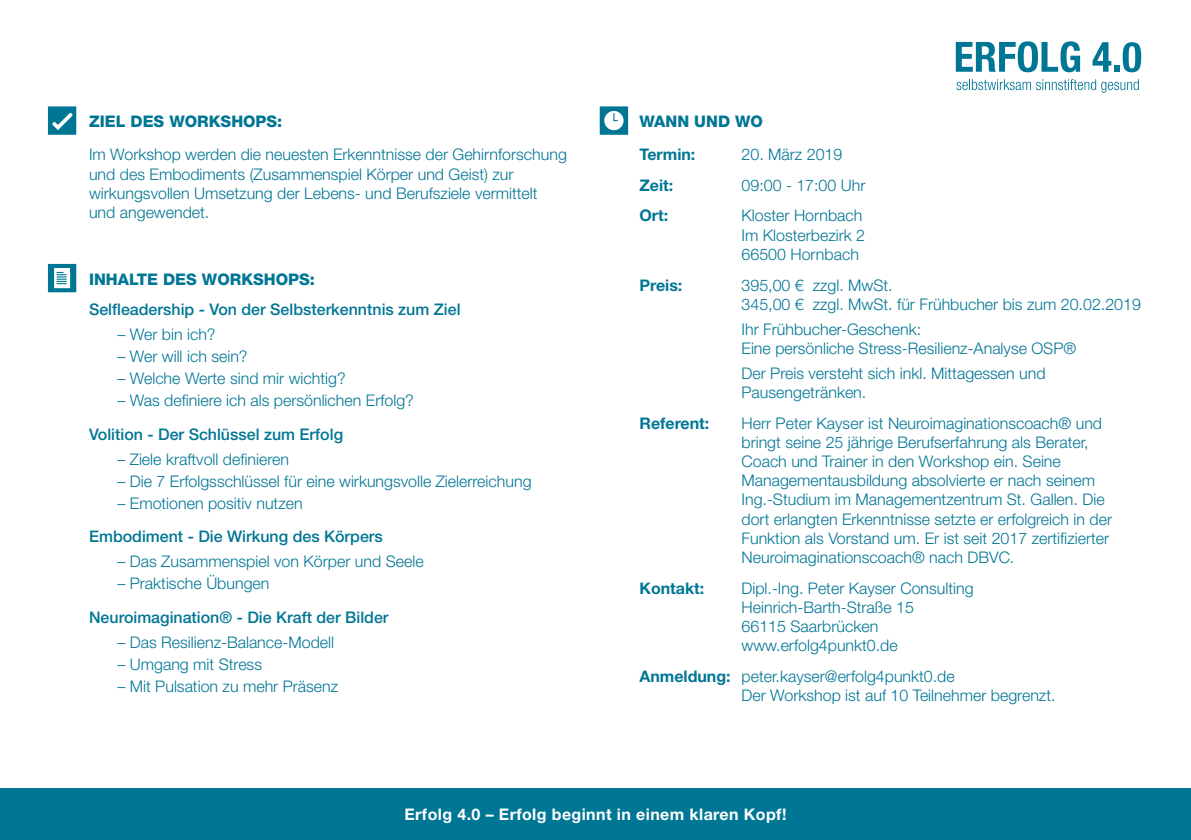
<style>
.page{position:relative;width:1191px;height:840px;background:#fff}
.page>*{position:absolute;margin:0;border:0;box-sizing:border-box;transform-origin:0 0}
.t1{font:300 16px/19.2px "Helvetica Neue LT";color:#007695}
.t2{font:500 16px "Helvetica Neue LT";color:#007695}
.t3{font:800 16px "Helvetica Neue LT";color:#007695}
.t4{font:700 16px "Helvetica Neue LT";letter-spacing:.025em;color:#fff}
.t5{font:700 16px "Helvetica Neue LT";color:#007695}
.s1{font-weight:700}
</style>
<div class="page">
<div style="left:0;top:788px;width:1191px;height:51px;background:#007695"></div>
<svg style="left:955px;top:41px;width:125px;height:31px"></svg>
<svg style="left:1092px;top:42px;width:49px;height:30px"></svg>
<svg style="left:956px;top:79px;width:182px;height:14px"></svg>
<svg style="left:600px;top:106px;width:28px;height:29px"></svg>
<svg style="left:48px;top:106px;width:28px;height:29px"></svg>
<svg style="left:48px;top:264px;width:28px;height:28px"></svg>
<p class="t3" style="left:89px;top:112px;width:195px">ZIEL DES WORKSHOPS:</p>
<p class="t1" style="left:89px;top:145px;width:479px">Im Workshop werden die neuesten Erkenntnisse der Gehirnforschung und des Embodiments (Zusammenspiel Körper und Geist) zur wirkungsvollen Umsetzung der Lebens- und Berufsziele vermittelt und angewendet.</p>
<p class="t3" style="left:89px;top:269px;width:227px">INHALTE DES WORKSHOPS:</p>
<p class="t2" style="left:89px;top:300px;width:373px">Selfleadership - Von der Selbsterkenntnis zum Ziel</p>
<p class="t1" style="left:117px;top:324px;width:100px">– Wer bin ich?</p>
<p class="t1" style="left:117px;top:346px;width:132px">– Wer will ich sein?</p>
<p class="t1" style="left:117px;top:368px;width:230px">– Welche Werte sind mir wichtig?</p>
<p class="t1" style="left:117px;top:390px;width:298px">– Was definiere ich als persönlichen Erfolg?</p>
<p class="t2" style="left:89px;top:424px;width:256px">Volition - Der Schlüssel zum Erfolg</p>
<p class="t1" style="left:117px;top:449px;width:173px">– Ziele kraftvoll definieren</p>
<p class="t1" style="left:117px;top:471px;width:416px">– Die 7 Erfolgsschlüssel für eine wirkungsvolle Zielerreichung</p>
<p class="t1" style="left:117px;top:493px;width:187px">– Emotionen positiv nutzen</p>
<p class="t2" style="left:89px;top:526px;width:295px">Embodiment - Die Wirkung des Körpers</p>
<p class="t1" style="left:117px;top:551px;width:308px">– Das Zusammenspiel von Körper und Seele</p>
<p class="t1" style="left:117px;top:573px;width:154px">– Praktische Übungen</p>
<p class="t2" style="left:89px;top:607px;width:301px">Neuroimagination® - Die Kraft der Bilder</p>
<p class="t1" style="left:117px;top:631px;width:218px">– Das Resilienz-Balance-Modell</p>
<p class="t1" style="left:117px;top:653px;width:146px">– Umgang mit Stress</p>
<p class="t1" style="left:117px;top:675px;width:222px">– Mit Pulsation zu mehr Präsenz</p>
<p class="t3" style="left:639px;top:112px;width:125px">WANN UND WO</p>
<p class="t5" style="left:639px;top:145px;width:57px">Termin:</p>
<p class="t1" style="left:741px;top:145px;width:102px">20. März 2019</p>
<p class="t5" style="left:639px;top:175px;width:35px">Zeit:</p>
<p class="t1" style="left:741px;top:175px;width:125px">09:00 - 17:00 Uhr</p>
<p class="t5" style="left:639px;top:206px;width:30px">Ort:</p>
<p class="t1" style="left:741px;top:206px;width:125px">Kloster Hornbach<br>Im Klosterbezirk 2<br>66500 Hornbach</p>
<p class="t5" style="left:639px;top:275px;width:44px">Preis:</p>
<p class="t1" style="left:741px;top:275px;width:401px">395,00 € zzgl. MwSt.<br>345,00 € zzgl. MwSt. für Frühbucher bis zum 20.02.2019</p>
<p class="t1" style="left:741px;top:319px;width:336px">Ihr Frühbucher-Geschenk:<br>Eine persönliche Stress-Resilienz-Analyse OSP®</p>
<p class="t1" style="left:741px;top:363px;width:306px">Der Preis versteht sich inkl. Mittagessen und<br>Pausengetränken.</p>
<p class="t5" style="left:639px;top:412px;width:71px">Referent:</p>
<p class="t1" style="left:741px;top:412px;width:372px">Herr Peter Kayser ist Neuroimaginationscoach® und bringt seine 25 jährige Berufserfahrung als Berater, Coach und Trainer in den Workshop ein. Seine Managementausbildung absolvierte er nach seinem Ing.-Studium im Managementzentrum St. Gallen. Die dort erlangten Erkenntnisse setzte er erfolgreich in der Funktion als Vorstand um. Er ist seit 2017 zertifizierter Neuroimaginationscoach® nach DBVC.</p>
<p class="t5" style="left:639px;top:577px;width:66px">Kontakt:</p>
<p class="t1" style="left:741px;top:577px;width:234px">Dipl.-Ing. Peter Kayser Consulting<br>Heinrich-Barth-Straße 15<br>66115 Saarbrücken www.erfolg4punkt0.de</p>
<p class="t1" style="left:741px;top:666px;width:315px;text-indent:-102px"><span class="s1">Anmeldung:</span> peter.kayser@erfolg4punkt0.de<br>Der Workshop ist auf 10 Teilnehmer begrenzt.</p>
<p class="t4" style="left:404px;top:803px;width:383px">Erfolg 4.0 – Erfolg beginnt in einem klaren Kopf!</p>
</div>
